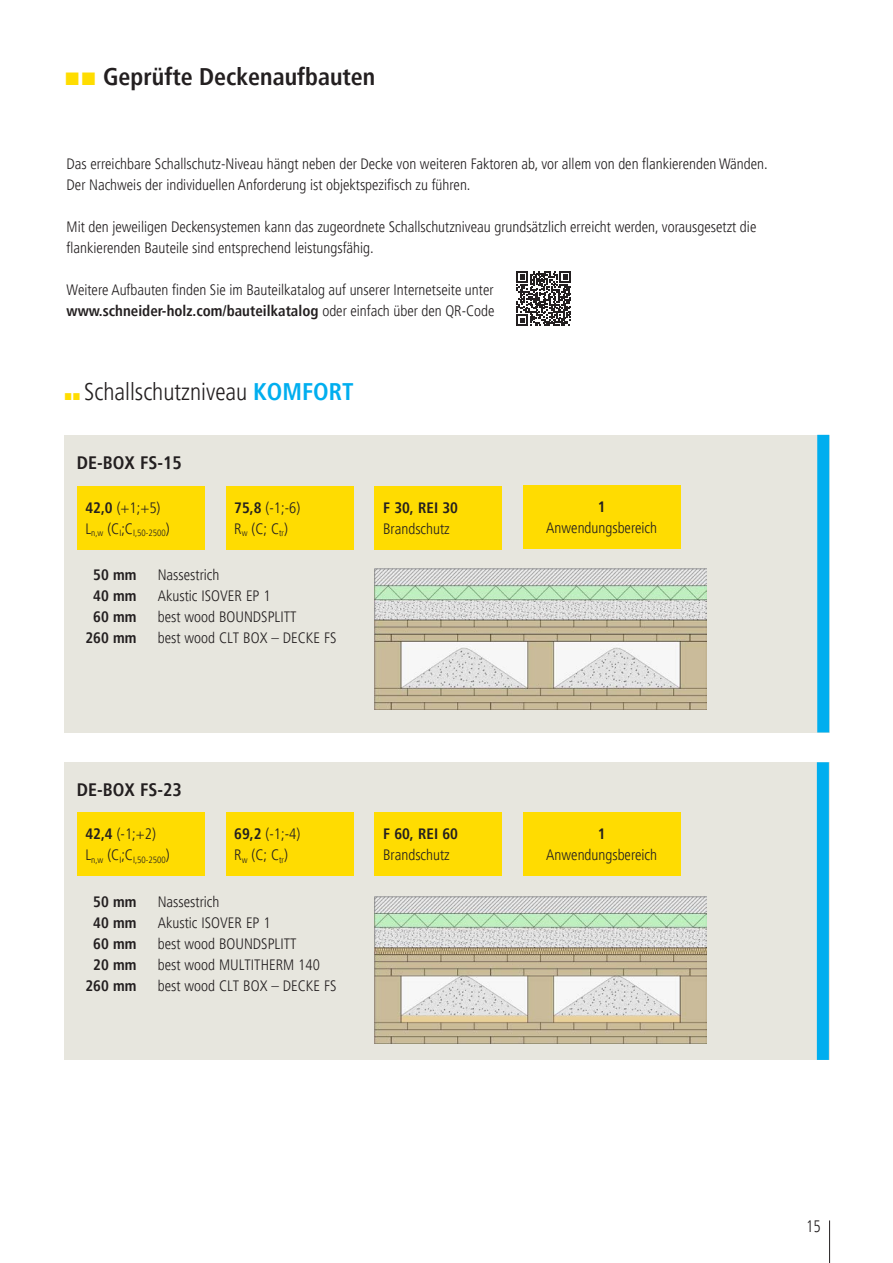
<style>
.page{position:relative;width:893px;height:1263px;background:#fff}
.page>*{position:absolute;margin:0;border:0;box-sizing:border-box;transform-origin:0 0}
.t1{font:300 condensed 24px "Frutiger LT Pro";color:#231f20}
.t2{font:700 condensed 24px "Frutiger LT Pro";color:#231f20}
._06_Terminsachen_Freizeiten{font:700 condensed 18px "Frutiger LT Pro";color:#231f20}
.t3{font:300 condensed 16.5px "Frutiger LT Pro";color:#231f20;scale:.91 1}
._06_Terminsachen_Freizeiten-2{font:300 condensed 15px/21px "Frutiger LT Pro";color:#231f20}
._06_Terminsachen_Freizeiten-3{font:700 condensed 15px "Frutiger LT Pro";color:#231f20}
._06_Terminsachen_Freizeiten-4{font:300 condensed 9px "Frutiger LT Pro";color:#231f20}
.s1{font-family:"Arial";font-stretch:normal;font-size:27px;color:#ffdd01}
.s2{font-weight:700}
.s3{font-family:"Arial";font-weight:700;font-stretch:normal;font-size:14.85px;color:#ffdd01}
.s4{font-weight:700;color:#00aeef}
</style>
<div class="page">
<hr style="left:829px;top:1220px;width:1px;height:43px;background:#231f20">
<div style="left:64px;top:435px;width:766px;height:297px;background:#e7e6de"></div>
<div style="left:77px;top:486px;width:128px;height:64px;background:#ffdc01"></div>
<div style="left:226px;top:486px;width:127px;height:64px;background:#ffdc01"></div>
<div style="left:375px;top:486px;width:127px;height:64px;background:#ffdc01"></div>
<img style="left:375px;top:569px;width:331px;height:140px">
<div style="left:64px;top:762px;width:766px;height:298px;background:#e7e6de"></div>
<div style="left:77px;top:812px;width:128px;height:64px;background:#ffdc01"></div>
<div style="left:226px;top:812px;width:127px;height:64px;background:#ffdc01"></div>
<div style="left:375px;top:812px;width:127px;height:64px;background:#ffdc01"></div>
<img style="left:375px;top:896px;width:331px;height:148px">
<div style="left:817px;top:435px;width:12px;height:297px;background:#00aeef"></div>
<div style="left:817px;top:762px;width:12px;height:298px;background:#00aeef"></div>
<div style="left:523px;top:485px;width:157px;height:64px;background:#ffdc01"></div>
<div style="left:523px;top:812px;width:157px;height:64px;background:#ffdc01"></div>
<svg style="left:516px;top:271px;width:55px;height:55px"></svg>
<p class="t2" style="left:64px;top:62px;width:313px"><span class="s1">■■</span> Geprüfte Deckenaufbauten</p>
<p class="_06_Terminsachen_Freizeiten-2" style="left:67px;top:153px;width:703px">Das erreichbare Schallschutz-Niveau hängt neben der Decke von weiteren Faktoren ab, vor allem von den flankierenden Wänden.<br>Der Nachweis der individuellen Anforderung ist objektspezifisch zu führen.</p>
<p class="_06_Terminsachen_Freizeiten-2" style="left:67px;top:216px;width:691px">Mit den jeweiligen Deckensystemen kann das zugeordnete Schallschutzniveau grundsätzlich erreicht werden, vorausgesetzt die flankierenden Bauteile sind entsprechend leistungsfähig.</p>
<p class="_06_Terminsachen_Freizeiten-2" style="left:67px;top:279px;width:429px">Weitere Aufbauten finden Sie im Bauteilkatalog auf unserer Internetseite unter <span class="s2">www.schneider-holz.com/bauteilkatalog</span> oder einfach über den QR-Code</p>
<p class="t1" style="left:64px;top:378px;width:291px"><span class="s3">■■</span> Schallschutzniveau <span class="s4">KOMFORT</span></p>
<p class="_06_Terminsachen_Freizeiten" style="left:77px;top:452px;width:106px">DE-BOX FS-15</p>
<p class="_06_Terminsachen_Freizeiten-2" style="left:85px;top:497px;width:77px"><span class="s2">42,0</span> (+1;+5)</p>
<p class="_06_Terminsachen_Freizeiten-4" style="left:85px;top:528px;width:86px"><sup>L</sup>n,w <sup>(C</sup>I<sup>;C</sup>I,50-2500<sup>)</sup></p>
<p class="_06_Terminsachen_Freizeiten-2" style="left:234px;top:497px;width:67px"><span class="s2">75,8</span> (-1;-6)</p>
<p class="_06_Terminsachen_Freizeiten-2" style="left:234px;top:518px;width:55px">R<sub>w</sub> (C; C<sub>tr</sub>)</p>
<p class="_06_Terminsachen_Freizeiten-3" style="left:93px;top:566px;width:45px">50 mm</p>
<p class="_06_Terminsachen_Freizeiten-2" style="left:158px;top:564px;width:63px">Nassestrich</p>
<p class="_06_Terminsachen_Freizeiten-3" style="left:93px;top:587px;width:45px">40 mm</p>
<p class="_06_Terminsachen_Freizeiten-2" style="left:158px;top:585px;width:114px">Akustic ISOVER EP 1</p>
<p class="_06_Terminsachen_Freizeiten-3" style="left:93px;top:608px;width:45px">60 mm</p>
<p class="_06_Terminsachen_Freizeiten-2" style="left:158px;top:606px;width:140px">best wood BOUNDSPLITT</p>
<p class="_06_Terminsachen_Freizeiten-3" style="left:85px;top:629px;width:53px">260 mm</p>
<p class="_06_Terminsachen_Freizeiten-2" style="left:158px;top:627px;width:180px">best wood CLT BOX – DECKE FS</p>
<p class="_06_Terminsachen_Freizeiten-3" style="left:383px;top:499px;width:76px">F 30, REI 30</p>
<p class="_06_Terminsachen_Freizeiten-2" style="left:383px;top:518px;width:68px">Brandschutz</p>
<p class="_06_Terminsachen_Freizeiten" style="left:77px;top:779px;width:106px">DE-BOX FS-23</p>
<p class="_06_Terminsachen_Freizeiten-2" style="left:85px;top:824px;width:72px"><span class="s2">42,4</span> (-1;+2)</p>
<p class="_06_Terminsachen_Freizeiten-4" style="left:85px;top:854px;width:86px"><sup>L</sup>n,w <sup>(C</sup>I<sup>;C</sup>I,50-2500<sup>)</sup></p>
<p class="_06_Terminsachen_Freizeiten-2" style="left:234px;top:824px;width:67px"><span class="s2">69,2</span> (-1;-4)</p>
<p class="_06_Terminsachen_Freizeiten-2" style="left:234px;top:845px;width:55px">R<sub>w</sub> (C; C<sub>tr</sub>)</p>
<p class="_06_Terminsachen_Freizeiten-3" style="left:93px;top:893px;width:45px">50 mm</p>
<p class="_06_Terminsachen_Freizeiten-2" style="left:158px;top:892px;width:63px">Nassestrich</p>
<p class="_06_Terminsachen_Freizeiten-3" style="left:93px;top:914px;width:45px">40 mm</p>
<p class="_06_Terminsachen_Freizeiten-2" style="left:158px;top:913px;width:114px">Akustic ISOVER EP 1</p>
<p class="_06_Terminsachen_Freizeiten-3" style="left:93px;top:935px;width:45px">60 mm</p>
<p class="_06_Terminsachen_Freizeiten-2" style="left:158px;top:934px;width:140px">best wood BOUNDSPLITT</p>
<p class="_06_Terminsachen_Freizeiten-3" style="left:93px;top:956px;width:45px">20 mm</p>
<p class="_06_Terminsachen_Freizeiten-2" style="left:158px;top:955px;width:164px">best wood MULTITHERM 140</p>
<p class="_06_Terminsachen_Freizeiten-3" style="left:85px;top:977px;width:53px">260 mm</p>
<p class="_06_Terminsachen_Freizeiten-2" style="left:158px;top:976px;width:180px">best wood CLT BOX – DECKE FS</p>
<p class="_06_Terminsachen_Freizeiten-3" style="left:383px;top:825px;width:76px">F 60, REI 60</p>
<p class="_06_Terminsachen_Freizeiten-2" style="left:383px;top:845px;width:68px">Brandschutz</p>
<p class="_06_Terminsachen_Freizeiten-3" style="left:598px;top:498px;width:9px">1</p>
<p class="_06_Terminsachen_Freizeiten-2" style="left:546px;top:517px;width:112px">Anwendungsbereich</p>
<p class="_06_Terminsachen_Freizeiten-3" style="left:598px;top:825px;width:9px">1</p>
<p class="_06_Terminsachen_Freizeiten-2" style="left:546px;top:845px;width:112px">Anwendungsbereich</p>
<p class="t3" style="left:806px;top:1216px;width:17px">15</p>
</div>
